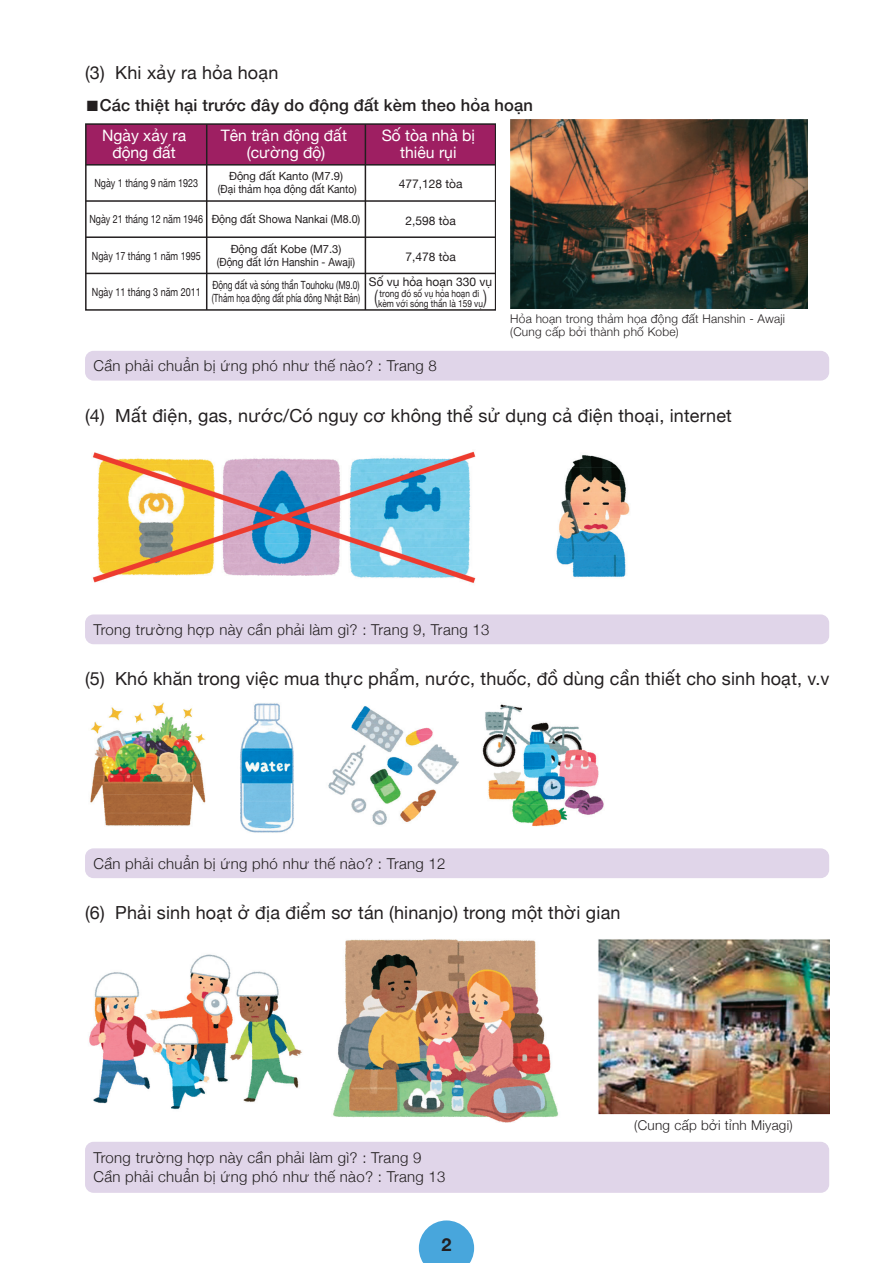
<style>
.page{position:relative;width:893px;height:1263px;background:#fff}
.page>*{position:absolute;margin:0;border:0;box-sizing:border-box;transform-origin:0 0}
.小見出し{font:18px "Helvetica Neue";letter-spacing:.01em;color:#231f20}
.t1{font:700 18px "Helvetica Neue LT Pro";color:#231f20}
.ア_イ_小見出し{font:500 16.5px "Helvetica Neue";letter-spacing:.01em;color:#231f20}
.t2{font:15.75px/17.2px "Helvetica Neue";color:#fff;text-align:center}
.どうすればいい{font:300 15px "Helvetica Neue";letter-spacing:.02em;color:#231f20}
.キャプション{font:300 13.5px "Helvetica Neue";letter-spacing:.02em;color:#231f20}
.キャプション-2{font:300 12px/13.5px "Helvetica Neue";letter-spacing:.02em;color:#231f20}
.t3{font:12px "Helvetica Neue";color:#231f20}
.t4{font:11.25px/13.5px "Helvetica Neue";color:#231f20;text-align:center}
.t5{font:11.25px "Helvetica Neue";color:#231f20;scale:.8 1}
.t6{font:11.25px/13.5px "Helvetica Neue";color:#231f20;scale:.75 1}
.t7{font:11.25px "Helvetica Neue";color:#231f20;scale:.95 1}
.t8{font:9.75px/9.8px "Helvetica Neue";color:#231f20;scale:.85 1}
.s1{font-weight:300;font-size:19.5px}
</style>
<div class="page">
<div style="left:85px;top:1142px;width:744px;height:51px;background:#e0d5e9;border-radius:9px"></div>
<div style="left:85px;top:351px;width:744px;height:30px;background:#e0d5e9;border-radius:9px"></div>
<div style="left:85px;top:614px;width:744px;height:30px;background:#e0d5e9;border-radius:9px"></div>
<div style="left:85px;top:848px;width:744px;height:30px;background:#e0d5e9;border-radius:9px"></div>
<div style="left:86px;top:124px;width:410px;height:41px;background:#9e1f62"></div>
<div style="left:86px;top:123px;width:410px;height:188px;border:2px solid #231f20"></div>
<hr style="left:86px;top:273px;width:410px;height:1px;background:#231f20">
<hr style="left:86px;top:236px;width:410px;height:2px;background:#231f20">
<hr style="left:86px;top:200px;width:410px;height:2px;background:#231f20">
<hr style="left:86px;top:164px;width:410px;height:2px;background:#231f20">
<hr style="left:206px;top:124px;width:1px;height:186px;background:#231f20">
<hr style="left:365px;top:124px;width:1px;height:186px;background:#231f20">
<img style="left:510px;top:119px;width:298px;height:189px">
<img style="left:92px;top:451px;width:538px;height:132px">
<img style="left:90px;top:702px;width:514px;height:131px">
<img style="left:89px;top:939px;width:740px;height:184px">
<svg style="left:419px;top:1220px;width:55px;height:43px;background:#66b4e1"></svg>
<p class="小見出し" style="left:85px;top:60px;width:195px">(3) Khi xảy ra hỏa hoạn</p>
<p class="ア_イ_小見出し" style="left:85px;top:91px;width:449px">■Các thiệt hại trước đây do động đất kèm theo hỏa hoạn</p>
<p class="t2" style="left:102px;top:128px;width:85px">Ngày xảy ra động đất</p>
<p class="t5" style="left:94px;top:175px;width:131px">Ngày 1 tháng 9 năm 1923</p>
<p class="t5" style="left:89px;top:211px;width:144px">Ngày 21 tháng 12 năm 1946</p>
<p class="t5" style="left:92px;top:248px;width:138px">Ngày 17 tháng 1 năm 1995</p>
<p class="t5" style="left:92px;top:284px;width:138px">Ngày 11 tháng 3 năm 2011</p>
<p class="t2" style="left:221px;top:128px;width:128px">Tên trận động đất (cường độ)</p>
<p class="t2" style="left:382px;top:128px;width:95px">Số tòa nhà bị thiêu rụi</p>
<p class="t4" style="left:218px;top:169px;width:140px">Động đất Kanto (M7.9)<br>(Đại thảm họa động đất Kanto)</p>
<p class="t7" style="left:212px;top:211px;width:158px">Động đất Showa Nankai (M8.0)</p>
<p class="t4" style="left:217px;top:243px;width:140px">Động đất Kobe (M7.3) (Động đất lớn Hanshin - Awaji)</p>
<p class="t6" style="left:212px;top:279px;width:199px">Động đất và sóng thần Touhoku (M9.0) (Thảm họa động đất phía đông Nhật Bản)</p>
<p class="t3" style="left:399px;top:175px;width:65px">477,128 tòa</p>
<p class="t3" style="left:405px;top:212px;width:52px">2,598 tòa</p>
<p class="t3" style="left:405px;top:248px;width:52px">7,478 tòa</p>
<p class="t3" style="left:369px;top:273px;width:125px">Số vụ hỏa hoạn 330 vụ</p>
<p class="t8" style="left:378px;top:289px;width:129px;text-indent:-4px"><span class="s1">(</span> trong đó số vụ hỏa hoạn đi kèm với sóng thần là 159 vụ<sup>)</sup></p>
<p class="どうすればいい" style="left:94px;top:354px;width:345px">Cần phải chuẩn bị ứng phó như thế nào? : Trang 8</p>
<p class="キャプション-2" style="left:510px;top:311px;width:276px">Hỏa hoạn trong thảm họa động đất Hanshin - Awaji (Cung cấp bởi thành phố Kobe)</p>
<p class="小見出し" style="left:85px;top:402px;width:648px">(4) Mất điện, gas, nước/Có nguy cơ không thể sử dụng cả điện thoại, internet</p>
<p class="どうすればいい" style="left:94px;top:617px;width:397px">Trong trường hợp này cần phải làm gì? : Trang 9, Trang 13</p>
<p class="小見出し" style="left:85px;top:666px;width:746px">(5) Khó khăn trong việc mua thực phẩm, nước, thuốc, đồ dùng cần thiết cho sinh hoạt, v.v</p>
<p class="どうすればいい" style="left:94px;top:851px;width:354px">Cần phải chuẩn bị ứng phó như thế nào? : Trang 12</p>
<p class="小見出し" style="left:85px;top:900px;width:537px">(6) Phải sinh hoạt ở địa điểm sơ tán (hinanjo) trong một thời gian</p>
<p class="どうすればいい" style="left:94px;top:1145px;width:329px">Trong trường hợp này cần phải làm gì? : Trang 9</p>
<p class="どうすればいい" style="left:94px;top:1165px;width:354px">Cần phải chuẩn bị ứng phó như thế nào? : Trang 13</p>
<p class="t1" style="left:441px;top:1233px;width:12px">2</p>
<p class="キャプション" style="left:634px;top:1114px;width:160px">(Cung cấp bởi tỉnh Miyagi)</p>
</div>
